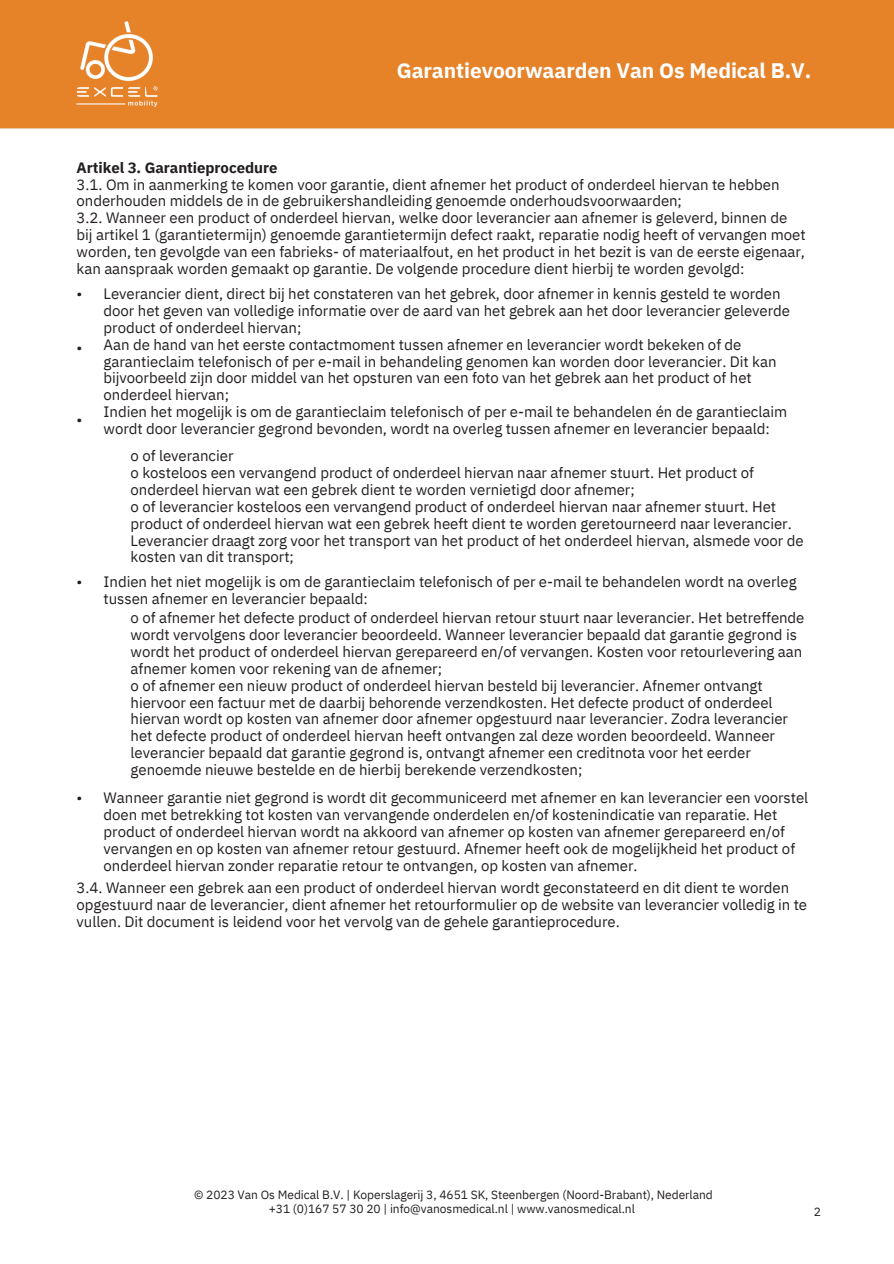
<style>
.page{position:relative;width:894px;height:1264px;background:#fff}
.page>*{position:absolute;margin:0;border:0;box-sizing:border-box;transform-origin:0 0}
.t1{font:700 21px "IBM Plex Sans";letter-spacing:-.005em;color:#fff}
.t2{font:15px/16.8px "IBM Plex Sans";letter-spacing:-.005em;color:#231f20}
.t3{font:12px/13.5px "IBM Plex Sans";letter-spacing:-.005em;color:#231f20;text-align:center}
.s1{font-weight:700}
</style>
<div class="page">
<div style="left:0;top:0;width:893px;height:129px;background:#e68228"></div>
<p class="t1" style="left:396px;top:57px;width:416px">Garantievoorwaarden Van Os Medical B.V.</p>
<p class="t2" style="left:77px;top:159px;width:730px"><span class="s1">Artikel 3. Garantieprocedure<br></span>3.1. Om in aanmerking te komen voor garantie, dient afnemer het product of onderdeel hiervan te hebben onderhouden middels de in de gebruikershandleiding genoemde onderhoudsvoorwaarden;<br>3.2. Wanneer een product of onderdeel hiervan, welke door leverancier aan afnemer is geleverd, binnen de bij artikel 1 (garantietermijn) genoemde garantietermijn defect raakt, reparatie nodig heeft of vervangen moet worden, ten gevolgde van een fabrieks- of materiaalfout, en het product in het bezit is van de eerste eigenaar, kan aanspraak worden gemaakt op garantie. De volgende procedure dient hierbij te worden gevolgd:</p>
<p class="t2" style="left:77px;top:285px;width:7px">•</p>
<p class="t2" style="left:104px;top:285px;width:687px">Leverancier dient, direct bij het constateren van het gebrek, door afnemer in kennis gesteld te worden door het geven van volledige informatie over de aard van het gebrek aan het door leverancier geleverde product of onderdeel hiervan;<br>Aan de hand van het eerste contactmoment tussen afnemer en leverancier wordt bekeken of de garantieclaim telefonisch of per e-mail in behandeling genomen kan worden door leverancier. Dit kan bijvoorbeeld zijn door middel van het opsturen van een foto van het gebrek aan het product of het onderdeel hiervan;<br>Indien het mogelijk is om de garantieclaim telefonisch of per e-mail te behandelen én de garantieclaim wordt door leverancier gegrond bevonden, wordt na overleg tussen afnemer en leverancier bepaald:</p>
<h2 class="t2" style="left:77px;top:339px;width:7px">•</h2>
<h2 class="t2" style="left:77px;top:411px;width:7px">•</h2>
<h2 class="t2" style="left:131px;top:447px;width:674px">o of leverancier<br>o kosteloos een vervangend product of onderdeel hiervan naar afnemer stuurt. Het product of onderdeel hiervan wat een gebrek dient te worden vernietigd door afnemer;<br>o of leverancier kosteloos een vervangend product of onderdeel hiervan naar afnemer stuurt. Het product of onderdeel hiervan wat een gebrek heeft dient te worden geretourneerd naar leverancier.<br>Leverancier draagt zorg voor het transport van het product of het onderdeel hiervan, alsmede voor de kosten van dit transport;</h2>
<h2 class="t2" style="left:77px;top:573px;width:7px">•</h2>
<p class="t2" style="left:104px;top:573px;width:694px">Indien het niet mogelijk is om de garantieclaim telefonisch of per e-mail te behandelen wordt na overleg tussen afnemer en leverancier bepaald:</p>
<h2 class="t2" style="left:131px;top:609px;width:675px">o of afnemer het defecte product of onderdeel hiervan retour stuurt naar leverancier. Het betreffende wordt vervolgens door leverancier beoordeeld. Wanneer leverancier bepaald dat garantie gegrond is wordt het product of onderdeel hiervan gerepareerd en/of vervangen. Kosten voor retourlevering aan afnemer komen voor rekening van de afnemer;<br>o of afnemer een nieuw product of onderdeel hiervan besteld bij leverancier. Afnemer ontvangt hiervoor een factuur met de daarbij behorende verzendkosten. Het defecte product of onderdeel hiervan wordt op kosten van afnemer door afnemer opgestuurd naar leverancier. Zodra leverancier het defecte product of onderdeel hiervan heeft ontvangen zal deze worden beoordeeld. Wanneer leverancier bepaald dat garantie gegrond is, ontvangt afnemer een creditnota voor het eerder genoemde nieuwe bestelde en de hierbij berekende verzendkosten;</h2>
<h2 class="t2" style="left:77px;top:789px;width:7px">•</h2>
<p class="t2" style="left:104px;top:789px;width:706px">Wanneer garantie niet gegrond is wordt dit gecommuniceerd met afnemer en kan leverancier een voorstel doen met betrekking tot kosten van vervangende onderdelen en/of kostenindicatie van reparatie. Het product of onderdeel hiervan wordt na akkoord van afnemer op kosten van afnemer gerepareerd en/of vervangen en op kosten van afnemer retour gestuurd. Afnemer heeft ook de mogelijkheid het product of onderdeel hiervan zonder reparatie retour te ontvangen, op kosten van afnemer.</p>
<p class="t2" style="left:77px;top:879px;width:732px">3.4. Wanneer een gebrek aan een product of onderdeel hiervan wordt geconstateerd en dit dient te worden opgestuurd naar de leverancier, dient afnemer het retourformulier op de website van leverancier volledig in te vullen. Dit document is leidend voor het vervolg van de gehele garantieprocedure.</p>
<h1 class="t3" style="left:194px;top:1187px;width:520px">© 2023 Van Os Medical B.V. | Koperslagerij 3, 4651 SK, Steenbergen (Noord-Brabant), Nederland +31 (0)167 57 30 20 | info@vanosmedical.nl | www.vanosmedical.nl</h1>
<h2 class="t3" style="left:813px;top:1205px;width:9px">2</h2>
</div>
